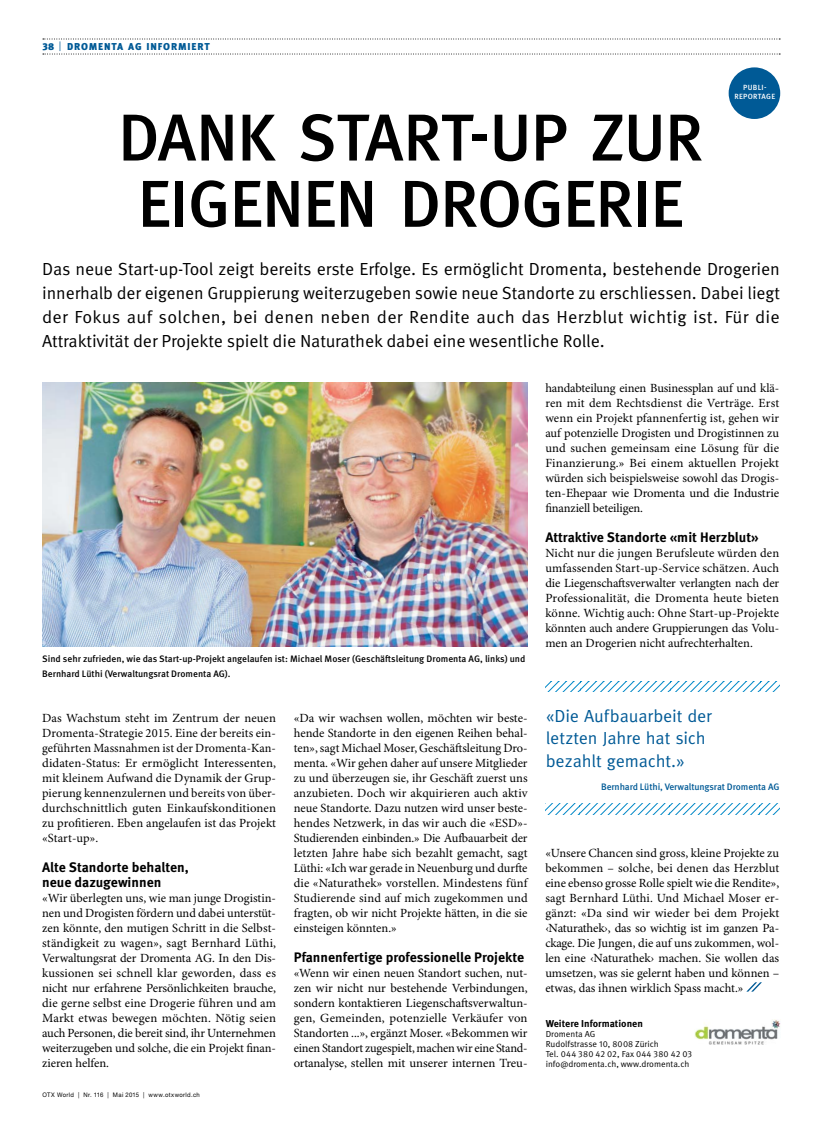
<style>
.page{position:relative;width:815px;height:1134px;background:#fff}
.page>*{position:absolute;margin:0;border:0;box-sizing:border-box;transform-origin:0 0}
.t1{font:500 66.25px/66.2px "Meta OT";letter-spacing:-.02em;color:#000}
.t2{font:17.5px/23.8px "Meta OT Norm";letter-spacing:-.005em;color:#000;text-align:justify}
.t3{font:17.5px/22.5px "Meta OT Norm";letter-spacing:-.01em;color:#005a96}
.t4{font:700 13.75px/15px "Meta OT";color:#000}
.t5{font:12.5px/15px "Minion Pro";letter-spacing:-.005em;color:#000;text-align:justify}
.t6{font:900 10px "Meta OT";letter-spacing:.085em;color:#005a96}
.t7{font:700 10px "Meta OT";color:#000}
.t8{font:500 9.38px/15px "Meta OT";color:#000}
.t9{font:500 9.38px "Meta OT";letter-spacing:-.01em;color:#005a96}
.t10{font:8.75px/10px "Meta OT Norm";color:#000}
.t11{font:500 7.5px/9px "Meta OT";letter-spacing:.04em;color:#fff;text-align:center}
.t12{font:6.25px "Helvetica Neue LT Pro";letter-spacing:.065em;color:#000;scale:.95 1}
.s1{font-family:"Meta OT Norm";font-weight:400}
</style>
<div class="page">
<svg style="left:43px;top:54px;width:737px;height:1px"></svg>
<svg style="left:43px;top:39px;width:737px;height:1px"></svg>
<div style="left:729px;top:67px;width:51px;height:52px;background:#005a96;border-radius:50%"></div>
<div style="left:88px;top:79px;width:646px;height:184px;background:#fff"></div>
<svg style="left:746px;top:982px;width:16px;height:10px"></svg>
<svg style="left:546px;top:681px;width:234px;height:11px"></svg>
<svg style="left:546px;top:804px;width:234px;height:11px"></svg>
<img style="left:43px;top:383px;width:485px;height:264px">
<img style="left:694px;top:1020px;width:87px;height:25px">
<p class="t6" style="left:43px;top:41px;width:20px">38 <span class="s1">|</span></p>
<p class="t6" style="left:67px;top:41px;width:144px">DROMENTA AG INFORMIERT</p>
<p class="t11" style="left:734px;top:83px;width:42px">PUBLI-<br>REPORTAGE</p>
<h1 class="t1" style="left:118px;top:107px;width:587px">DANK START-UP ZUR<br>EIGENEN DROGERIE</h1>
<p class="t2" style="left:42px;top:258px;width:739px">Das neue Start-up-Tool zeigt bereits erste Erfolge. Es ermöglicht Dromenta, bestehende Drogerien innerhalb der eigenen Gruppierung weiterzugeben sowie neue Standorte zu erschliessen. Dabei liegt der Fokus auf solchen, bei denen neben der Rendite auch das Herzblut wichtig ist. Für die Attraktivität der Projekte spielt die Naturathek dabei eine wesentliche Rolle.</p>
<p class="t8" style="left:42px;top:651px;width:485px">Sind sehr zufrieden, wie das Start-up-Projekt angelaufen ist: Michael Moser (Geschäftsleitung Dromenta AG, links) und<br>Bernhard Lüthi (Verwaltungsrat Dromenta AG).</p>
<p class="t5" style="left:42px;top:711px;width:235px">Das Wachstum steht im Zentrum der neuen Dromenta-Strategie 2015. Eine der bereits ein&shy;geführten Massnahmen ist der Dromenta-Kan&shy;didaten-Status: Er ermöglicht Interessenten, mit kleinem Aufwand die Dynamik der Grup&shy;pierung kennenzulernen und bereits von über&shy;durchschnittlich guten Einkaufskonditionen zu profitieren. Eben angelaufen ist das Projekt «Start-up».</p>
<p class="t4" style="left:42px;top:860px;width:148px">Alte Standorte behalten, neue dazugewinnen</p>
<p class="t5" style="left:42px;top:891px;width:235px">«Wir überlegten uns, wie man junge Drogistin&shy;nen und Drogisten fördern und dabei unterstüt&shy;zen könnte, den mutigen Schritt in die Selbst&shy;ständigkeit zu wagen», sagt Bernhard Lüthi, Verwaltungsrat der Dromenta AG. In den Dis&shy;kussionen sei schnell klar geworden, dass es nicht nur erfahrene Persönlichkeiten brauche, die gerne selbst eine Drogerie führen und am Markt etwas bewegen möchten. Nötig seien auch Personen, die bereit sind, ihr Unternehmen weiterzugeben und solche, die ein Projekt finan&shy;zieren helfen.</p>
<p class="t12" style="left:43px;top:1091px;width:167px">OTX World | Nr. 116 | Mai 2015 | www.otxworld.ch</p>
<p class="t5" style="left:294px;top:711px;width:235px">«Da wir wachsen wollen, möchten wir beste&shy;hende Standorte in den eigenen Reihen behal&shy;ten», sagt Michael Moser, Geschäftsleitung Dro&shy;menta. «Wir gehen daher auf unsere Mitglieder zu und überzeugen sie, ihr Geschäft zuerst uns anzubieten. Doch wir akquirieren auch aktiv neue Standorte. Dazu nutzen wird unser beste&shy;hendes Netzwerk, in das wir auch die «ESD»- Studierenden einbinden.» Die Aufbauarbeit der letzten Jahre habe sich bezahlt gemacht, sagt Lüthi: «Ich war gerade in Neuenburg und durfte die «Naturathek» vorstellen. Mindestens fünf Studierende sind auf mich zugekommen und fragten, ob wir nicht Projekte hätten, in die sie einsteigen könnten.»</p>
<p class="t4" style="left:294px;top:950px;width:232px">Pfannenfertige professionelle Projekte</p>
<p class="t5" style="left:294px;top:966px;width:235px">«Wenn wir einen neuen Standort suchen, nut&shy;zen wir nicht nur bestehende Verbindungen, sondern kontaktieren Liegenschaftsverwaltun&shy;gen, Gemeinden, potenzielle Verkäufer von Standorten ...», ergänzt Moser. «Bekommen wir einen Standort zugespielt, machen wir eine Stand&shy;ortanalyse, stellen mit unserer internen Treu-</p>
<p class="t5" style="left:545px;top:381px;width:235px">handabteilung einen Businessplan auf und klä&shy;ren mit dem Rechtsdienst die Verträge. Erst wenn ein Projekt pfannenfertig ist, gehen wir auf potenzielle Drogisten und Drogistinnen zu und suchen gemeinsam eine Lösung für die Finanzierung.» Bei einem aktuellen Projekt würden sich beispielsweise sowohl das Drogis&shy;ten-Ehepaar wie Dromenta und die Industrie finanziell beteiligen.</p>
<p class="t4" style="left:545px;top:530px;width:215px">Attraktive Standorte «mit Herzblut»</p>
<p class="t5" style="left:545px;top:546px;width:235px">Nicht nur die jungen Berufsleute würden den umfassenden Start-up-Service schätzen. Auch die Liegenschaftsverwalter verlangten nach der Professionalität, die Dromenta heute bieten könne. Wichtig auch: Ohne Start-up-Projekte könnten auch andere Gruppierungen das Volu&shy;men an Drogerien nicht aufrechterhalten.</p>
<h2 class="t3" style="left:546px;top:705px;width:168px">«Die Aufbauarbeit der letzten Jahre hat sich bezahlt gemacht.»</h2>
<p class="t9" style="left:601px;top:781px;width:180px">Bernhard Lüthi, Verwaltungsrat Dromenta AG</p>
<p class="t5" style="left:545px;top:846px;width:235px">«Unsere Chancen sind gross, kleine Projekte zu bekommen – solche, bei denen das Herzblut eine ebenso grosse Rolle spielt wie die Rendite», sagt Bernhard Lüthi. Und Michael Moser er&shy;gänzt: «Da sind wir wieder bei dem Projekt ‹Naturathek›, das so wichtig ist im ganzen Pa&shy;ckage. Die Jungen, die auf uns zukommen, wol&shy;len eine ‹Naturathek› machen. Sie wollen das umsetzen, was sie gelernt haben und können – etwas, das ihnen wirklich Spass macht.»</p>
<p class="t7" style="left:546px;top:1017px;width:99px">Weitere Informationen</p>
<p class="t10" style="left:546px;top:1029px;width:148px">Dromenta AG<br>Rudolfstrasse 10, 8008 Zürich<br>Tel. 044 380 42 02, Fax 044 380 42 03 info@dromenta.ch, www.dromenta.ch</p>
</div>
